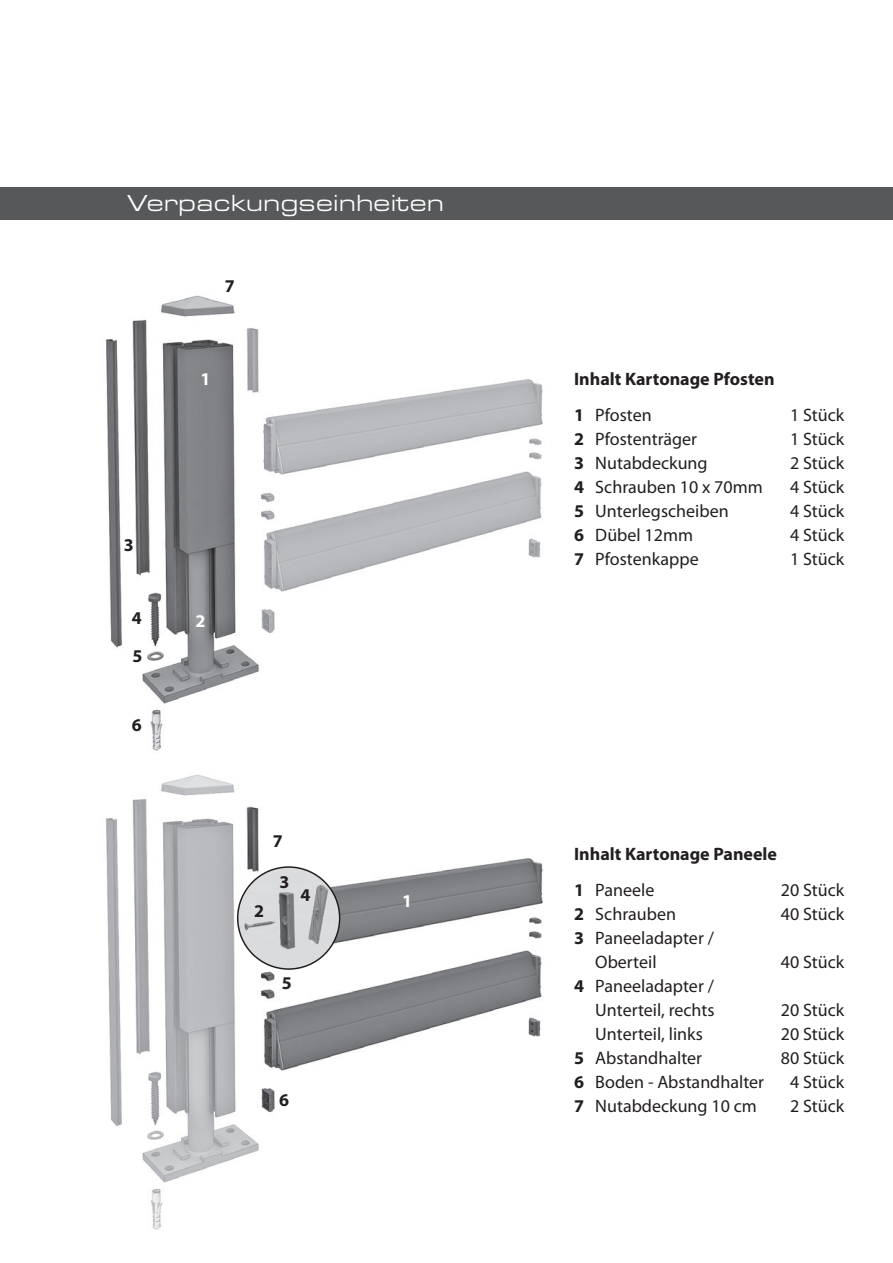
<style>
.page{position:relative;width:893px;height:1263px;background:#fff}
.page>*{position:absolute;margin:0;border:0;box-sizing:border-box;transform-origin:0 0}
.t1{font:24px "Eurostile Extended Roman DTC";color:#fff}
.t2{font:18px/24px "Myriad Pro";color:#231f20}
.t3{font:700 18px/36px "Myriad Pro";color:#231f20}
.t4{font:700 18px "Myriad Pro";color:#fff}
.s1{font-weight:400}
.s2{font-weight:700}
</style>
<div class="page">
<div style="left:0;top:187px;width:893px;height:32px;background:#57585a"></div>
<img style="left:106px;top:295px;width:437px;height:456px">
<img style="left:106px;top:775px;width:437px;height:455px">
<img style="left:238px;top:867px;width:102px;height:102px;border-radius:51px">
<div style="left:237px;top:866px;width:103px;height:104px;border:2px solid #231f20;border-radius:50%"></div>
<h1 class="t1" style="left:128px;top:190px;width:318px">Verpackungseinheiten</h1>
<p class="t3" style="left:225px;top:267px;width:11px">7</p>
<p class="t4" style="left:200px;top:367px;width:11px">1</p>
<p class="t3" style="left:124px;top:527px;width:11px">3</p>
<p class="t3" style="left:132px;top:599px;width:12px;line-height:37.8px">4<br>5</p>
<p class="t3" style="left:132px;top:706px;width:11px">6</p>
<p class="t4" style="left:196px;top:610px;width:11px">2</p>
<p class="t3" style="left:273px;top:822px;width:11px">7</p>
<p class="t3" style="left:254px;top:892px;width:11px">2</p>
<p class="t3" style="left:279px;top:863px;width:11px">3</p>
<p class="t3" style="left:301px;top:876px;width:11px">4</p>
<p class="t3" style="left:282px;top:964px;width:11px">5</p>
<p class="t3" style="left:279px;top:1082px;width:11px">6</p>
<p class="t4" style="left:402px;top:889px;width:11px">1</p>
<p class="t3" style="left:574px;top:360px;width:202px">Inhalt Kartonage Pfosten<br>1 <span class="s1">Pfosten</span></p>
<p class="t2" style="left:790px;top:402px;width:56px">1 Stück</p>
<p class="t2" style="left:574px;top:426px;width:125px"><span class="s2">2</span> Pfostenträger</p>
<p class="t2" style="left:790px;top:426px;width:56px">1 Stück</p>
<p class="t2" style="left:574px;top:450px;width:135px"><span class="s2">3</span> Nutabdeckung</p>
<p class="t2" style="left:790px;top:450px;width:56px">2 Stück</p>
<p class="t2" style="left:574px;top:474px;width:190px"><span class="s2">4</span> Schrauben 10 x 70mm</p>
<p class="t2" style="left:790px;top:474px;width:56px">4 Stück</p>
<p class="t2" style="left:574px;top:498px;width:156px"><span class="s2">5</span> Unterlegscheiben</p>
<p class="t2" style="left:790px;top:498px;width:56px">4 Stück</p>
<p class="t2" style="left:574px;top:522px;width:121px"><span class="s2">6</span> Dübel 12mm</p>
<p class="t2" style="left:790px;top:522px;width:56px">4 Stück</p>
<p class="t2" style="left:574px;top:546px;width:126px"><span class="s2">7</span> Pfostenkappe</p>
<p class="t2" style="left:790px;top:546px;width:56px">1 Stück</p>
<p class="t3" style="left:574px;top:836px;width:205px">Inhalt Kartonage Paneele<br>1 <span class="s1">Paneele</span></p>
<p class="t2" style="left:781px;top:878px;width:65px">20 Stück</p>
<p class="t2" style="left:574px;top:902px;width:103px"><span class="s2">2</span> Schrauben</p>
<p class="t2" style="left:781px;top:902px;width:65px">40 Stück</p>
<p class="t2" style="left:595px;top:926px;width:120px;text-indent:-21px"><span class="s2">3</span> Paneeladapter /<br>Oberteil</p>
<p class="t2" style="left:781px;top:950px;width:65px">40 Stück</p>
<p class="t2" style="left:574px;top:974px;width:142px;text-align:right"><span class="s2">4</span> Paneeladapter /<br>Unterteil, rechts</p>
<p class="t2" style="left:781px;top:998px;width:65px">20 Stück</p>
<p class="t2" style="left:595px;top:1022px;width:109px">Unterteil, links</p>
<p class="t2" style="left:781px;top:1022px;width:65px">20 Stück</p>
<p class="t2" style="left:574px;top:1046px;width:130px"><span class="s2">5</span> Abstandhalter</p>
<p class="t2" style="left:781px;top:1046px;width:65px">80 Stück</p>
<p class="t2" style="left:574px;top:1070px;width:192px"><span class="s2">6</span> Boden - Abstandhalter</p>
<p class="t2" style="left:790px;top:1070px;width:56px">4 Stück</p>
<p class="t2" style="left:574px;top:1094px;width:184px"><span class="s2">7</span> Nutabdeckung 10 cm</p>
<p class="t2" style="left:790px;top:1094px;width:56px">2 Stück</p>
</div>
